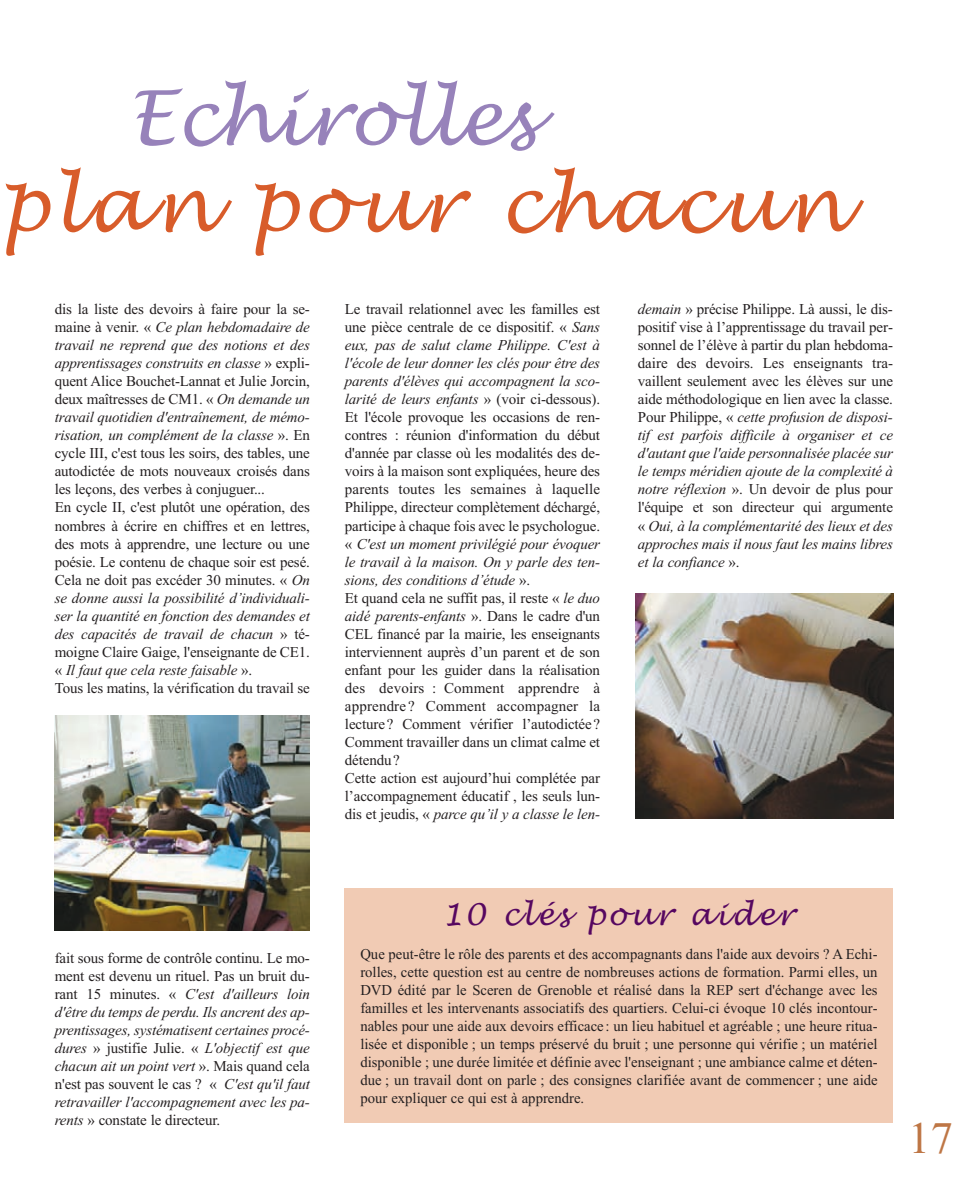
<style>
.page{position:relative;width:961px;height:1200px;background:#fff}
.page>*{position:absolute;margin:0;border:0;box-sizing:border-box;transform-origin:0 0}
.t1{font:italic 75px "Lucida Handwriting";letter-spacing:.07em;color:#d85c2a}
.t2{font:italic 75px "Lucida Handwriting";color:#9782ba}
.t3{font:45px "Times New Roman";color:#be7645}
.t4{font:italic 30px "Lucida Handwriting";letter-spacing:.09em;color:#560760}
.t5{font:15px/18px "Times New Roman";letter-spacing:-.01em;color:#231f20;text-align:justify}
.t6{font:italic 15px/18px "Times New Roman";letter-spacing:-.01em;color:#231f20;text-align:justify}
.s1{font-style:italic}
.s2{font-style:normal}
</style>
<div class="page">
<svg style="left:54px;top:593px;width:840px;height:530px"></svg>
<h1 class="t2" style="left:128px;top:80px;width:408px">Echirolles</h1>
<h1 class="t1" style="left:1px;top:167px;width:845px">plan pour chacun</h1>
<p class="t5" style="left:55px;top:302px;width:257px;text-align:left">dis la liste des devoirs à faire pour la se&shy;maine à venir. « <span class="s1">Ce plan hebdomadaire de travail ne reprend que des notions et des apprentissages construits en classe</span> » expli&shy;quent Alice Bouchet-Lannat et Julie Jorcin, deux maîtresses de CM1. « <span class="s1">On demande un travail quotidien d'entraînement, de mémo&shy;risation, un complément de la classe</span> ». En cycle III, c'est tous les soirs, des tables, une autodictée de mots nouveaux croisés dans les leçons, des verbes à conjuguer...<br>En cycle II, c'est plutôt une opération, des nombres à écrire en chiffres et en lettres, des mots à apprendre, une lecture ou une poésie. Le contenu de chaque soir est pesé.<br>Cela ne doit pas excéder 30 minutes. « <span class="s1">On se donne aussi la possibilité d’individuali&shy;ser la quantité en fonction des demandes et des capacités de travail de chacun</span> » té&shy;moigne Claire Gaige, l'enseignante de CE1. « <span class="s1">Il faut que cela reste faisable</span> ».<br>Tous les matins, la vérification du travail se</p>
<p class="t5" style="left:345px;top:302px;width:257px;text-align:left">Le travail relationnel avec les familles est une pièce centrale de ce dispositif. « <span class="s1">Sans eux, pas de salut clame Philippe. C'est à l'école de leur donner les clés pour être des parents d'élèves qui accompagnent la sco&shy;larité de leurs enfants</span> » (voir ci-dessous).<br>Et l'école provoque les occasions de ren&shy;contres : réunion d'information du début d'année par classe où les modalités des de&shy;voirs à la maison sont expliquées, heure des parents toutes les semaines à laquelle Philippe, directeur complètement déchargé, participe à chaque fois avec le psychologue. « <span class="s1">C'est un moment privilégié pour évoquer le travail à la maison. On y parle des ten&shy;sions, des conditions d’étude</span> ».<br>Et quand cela ne suffit pas, il reste « <span class="s1">le duo aidé parents-enfants</span> ». Dans le cadre d'un CEL financé par la mairie, les enseignants interviennent auprès d’un parent et de son enfant pour les guider dans la réalisation des devoirs : Comment apprendre à apprendre ? Comment accompagner la lecture? Comment vérifier l’autodictée?<br>Comment travailler dans un climat calme et détendu?<br>Cette action est aujourd’hui complétée par l’accompagnement éducatif , les seuls lun&shy;dis et jeudis, « <span class="s1">parce qu’il y a classe le len-</span></p>
<p class="t5" style="left:638px;top:302px;width:257px"><span class="s1">demain</span> » précise Philippe. Là aussi, le dis&shy;positif vise à l’apprentissage du travail per&shy;sonnel de l’élève à partir du plan hebdoma&shy;daire des devoirs. Les enseignants tra&shy;vaillent seulement avec les élèves sur une aide méthodologique en lien avec la classe.<br>Pour Philippe, « <span class="s1">cette profusion de disposi&shy;tif est parfois difficile à organiser et ce d'autant que l'aide personnalisée placée sur le temps méridien ajoute de la complexité à notre réflexion</span> ». Un devoir de plus pour l'équipe et son directeur qui argumente « <span class="s1">Oui, à la complémentarité des lieux et des approches mais il nous faut les mains libres et la confiance</span> ».</p>
<p class="t6" style="left:55px;top:950px;width:257px"><span class="s2">fait sous forme de contrôle continu. Le mo&shy;ment est devenu un rituel. Pas un bruit du&shy;rant 15 minutes. «</span> C'est d'ailleurs loin d'être du temps de perdu. Ils ancrent des ap&shy;prentissages, systématisent certaines procé&shy;dures <span class="s2">» justifie Julie. «</span> L'objectif est que chacun ait un point vert <span class="s2">». Mais quand cela n'est pas souvent le cas ? «</span> C'est qu'il faut retravailler l'accompagnement avec les pa&shy;rents <span class="s2">» constate le directeur.</span></p>
<h3 class="t4" style="left:442px;top:899px;width:353px">10 clés pour aider</h3>
<p class="t5" style="left:360px;top:947px;width:519px">Que peut-être le rôle des parents et des accompagnants dans l'aide aux devoirs ? A Echi&shy;rolles, cette question est au centre de nombreuses actions de formation. Parmi elles, un DVD édité par le Sceren de Grenoble et réalisé dans la REP sert d'échange avec les familles et les intervenants associatifs des quartiers. Celui-ci évoque 10 clés incontour&shy;nables pour une aide aux devoirs efficace : un lieu habituel et agréable ; une heure ritua&shy;lisée et disponible ; un temps préservé du bruit ; une personne qui vérifie ; un matériel disponible ; une durée limitée et définie avec l'enseignant ; une ambiance calme et déten&shy;due ; un travail dont on parle ; des consignes clarifiée avant de commencer ; une aide pour expliquer ce qui est à apprendre.</p>
<h2 class="t3" style="left:908px;top:1122px;width:46px">17</h2>
</div>
